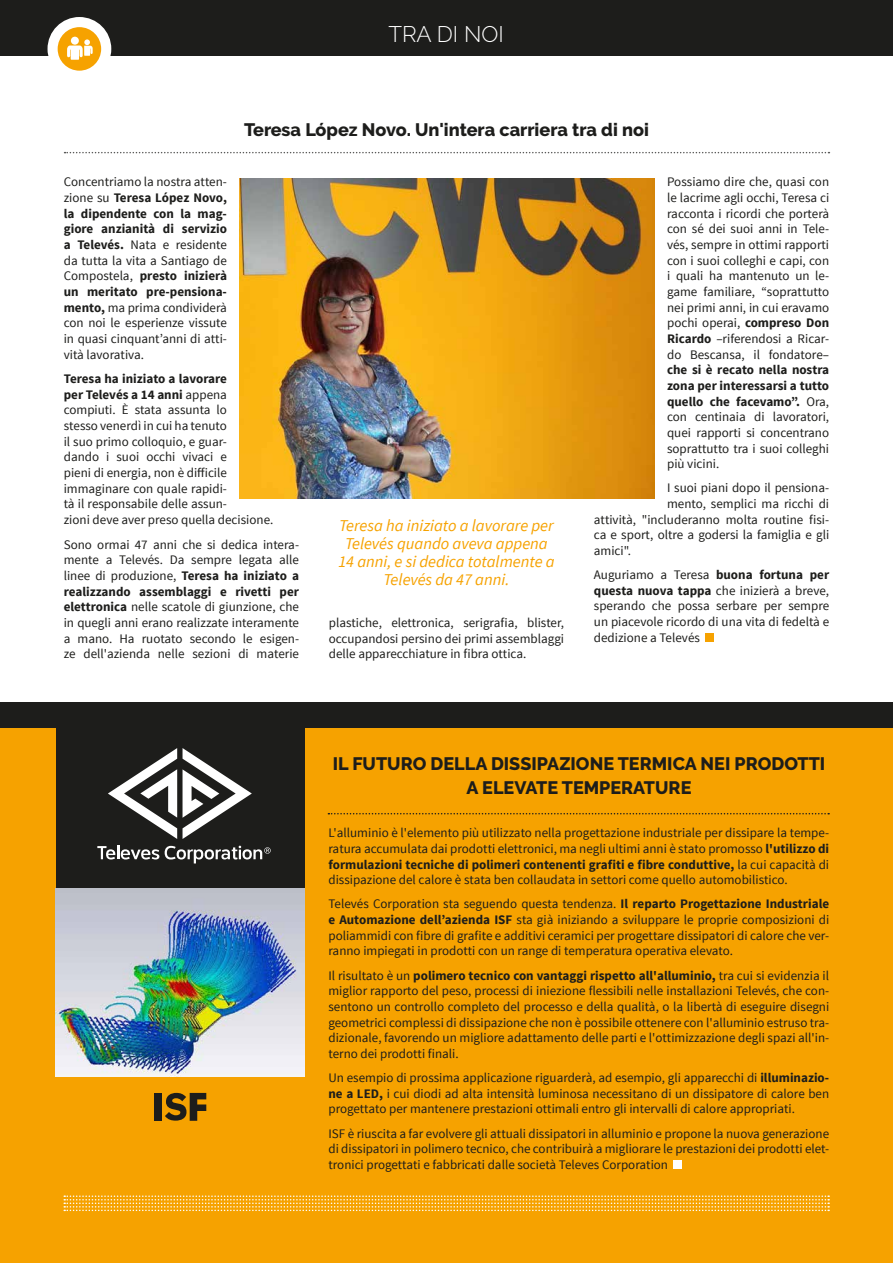
<style>
.page{position:relative;width:893px;height:1263px;background:#fff}
.page>*{position:absolute;margin:0;border:0;box-sizing:border-box;transform-origin:0 0}
.t1{font:300 22.5px "Raleway";color:#fff}
.t2{font:800 18px/24px "Raleway";color:#1d1d1b;text-align:center}
.t3{font:italic 16.5px/18px "Source Sans Pro";color:#f6a200;text-align:center}
.t4{font:13.05px/15.6px "Source Sans Pro";color:#1d1d1b;text-align:justify}
.s1{font-weight:700}
</style>
<div class="page">
<div style="left:0;top:723px;width:893px;height:540px;background:#f6a200"></div>
<svg style="left:328px;top:813px;width:501px;height:1px"></svg>
<svg style="left:64px;top:1195px;width:765px;height:16px"></svg>
<div style="left:0;top:0;width:893px;height:56px;background:#1d1d1b"></div>
<div style="left:0;top:702px;width:893px;height:26px;background:#1d1d1b"></div>
<div style="left:56px;top:723px;width:249px;height:166px;background:#1d1d1b"></div>
<hr style="left:892px;top:0;width:1px;height:56px;background:#f6a200">
<div style="left:48px;top:17px;width:63px;height:64px;background:#fff;border-radius:50%"></div>
<svg style="left:56px;top:26px;width:47px;height:46px"></svg>
<div style="left:55px;top:24px;width:49px;height:50px;border:3px solid #fff;border-radius:50%"></div>
<div style="left:71px;top:37px;width:8px;height:8px;background:#fff;border-radius:50%"></div>
<svg style="left:67px;top:39px;width:26px;height:21px"></svg>
<svg style="left:65px;top:152px;width:764px;height:1px"></svg>
<img style="left:56px;top:888px;width:249px;height:188px">
<svg style="left:108px;top:748px;width:69px;height:91px"></svg>
<svg style="left:183px;top:748px;width:69px;height:91px"></svg>
<svg style="left:97px;top:845px;width:62px;height:14px"></svg>
<svg style="left:165px;top:846px;width:106px;height:17px"></svg>
<div style="left:154px;top:1093px;width:8px;height:28px;background:#1d1d1b"></div>
<svg style="left:165px;top:1093px;width:41px;height:28px"></svg>
<div style="left:705px;top:633px;width:9px;height:9px;background:#f6a200"></div>
<div style="left:673px;top:1160px;width:9px;height:9px;background:#fff"></div>
<img style="left:240px;top:179px;width:414px;height:320px">
<h1 class="t1" style="left:389px;top:21px;width:117px">TRA DI NOI</h1>
<h2 class="t2" style="left:244px;top:118px;width:406px">Teresa López Novo. Un'intera carriera tra di noi</h2>
<p class="t4" style="left:64px;top:174px;width:165px">Concentriamo la nostra atten&shy;zione su <span class="s1">Teresa López Novo, la dipendente con la mag&shy;giore anzianità di servizio a Televés.</span> Nata e residente da tutta la vita a Santiago de Compostela, <span class="s1">presto inizierà un meritato pre-pensiona&shy;mento,</span> ma prima condividerà con noi le esperienze vissute in quasi cinquant’anni di atti&shy;vità lavorativa.</p>
<p class="t4" style="left:64px;top:371px;width:211px;text-align:left"><span class="s1">Teresa ha iniziato a lavorare<br>per Televés a 14 anni</span> appena compiuti. È stata assunta lo<br>stesso venerdì in cui ha tenuto<br>il suo primo colloquio, e guar-<br>dando i suoi occhi vivaci e<br>pieni di energia, non è difficile immaginare con quale rapidi-<br>tà il responsabile delle assun-<br>zioni deve aver preso quella decisione.</p>
<p class="t4" style="left:64px;top:537px;width:237px">Sono ormai 47 anni che si dedica intera&shy;mente a Televés. Da sempre legata alle linee di produzione, <span class="s1">Teresa ha iniziato a realizzando assemblaggi e rivetti per elettronica</span> nelle scatole di giunzione, che in quegli anni erano realizzate interamente a mano. Ha ruotato secondo le esigen&shy;ze dell'azienda nelle sezioni di materie</p>
<p class="t3" style="left:338px;top:516px;width:218px">Teresa ha iniziato a lavorare per<br>Televés quando aveva appena<br>14 anni, e si dedica totalmente a<br>Televés da 47 anni.</p>
<p class="t4" style="left:329px;top:615px;width:237px">plastiche, elettronica, serigrafia, blister, occupandosi persino dei primi assemblaggi delle apparecchiature in fibra ottica.</p>
<p class="t4" style="left:667px;top:174px;width:164px">Possiamo dire che, quasi con le lacrime agli occhi, Teresa ci racconta i ricordi che porterà con sé dei suoi anni in Tele&shy;vés, sempre in ottimi rapporti con i suoi colleghi e capi, con i quali ha mantenuto un le&shy;game familiare, “soprattutto nei primi anni, in cui eravamo pochi operai, <span class="s1">compreso Don Ricardo</span> –riferendosi a Ricar&shy;do Bescansa, il fondatore–</p>
<p class="t4" style="left:667px;top:362px;width:164px"><span class="s1">che si è recato nella nostra zona per interessarsi a tutto quello che facevamo”.</span> Ora, con centinaia di lavoratori, quei rapporti si concentrano soprattutto tra i suoi colleghi più vicini.</p>
<p class="t4" style="left:667px;top:480px;width:164px">I suoi piani dopo il pensiona-</p>
<p class="t4" style="left:667px;top:496px;width:164px">mento, semplici ma ricchi di</p>
<p class="t4" style="left:594px;top:512px;width:237px">attività, "includeranno molta routine fisi-</p>
<p class="t4" style="left:594px;top:527px;width:237px">ca e sport, oltre a godersi la famiglia e gli</p>
<p class="t4" style="left:594px;top:543px;width:39px">amici".</p>
<p class="t4" style="left:594px;top:567px;width:237px">Auguriamo a Teresa <span class="s1">buona fortuna per questa nuova tappa</span> che inizierà a breve, sperando che possa serbare per sempre un piacevole ricordo di una vita di fedeltà e dedizione a Televés</p>
<h2 class="t2" style="left:333px;top:752px;width:494px">IL FUTURO DELLA DISSIPAZIONE TERMICA NEI PRODOTTI<br>A ELEVATE TEMPERATURE</h2>
<p class="t4" style="left:328px;top:825px;width:502px">L'alluminio è l'elemento più utilizzato nella progettazione industriale per dissipare la tempe&shy;ratura accumulata dai prodotti elettronici, ma negli ultimi anni è stato promosso <span class="s1">l'utilizzo di formulazioni tecniche di polimeri contenenti grafiti e fibre conduttive,</span> la cui capacità di dissipazione del calore è stata ben collaudata in settori come quello automobilistico.</p>
<p class="t4" style="left:328px;top:896px;width:502px">Televés Corporation sta seguendo questa tendenza. <span class="s1">Il reparto Progettazione Industriale e Automazione dell’azienda ISF</span> sta già iniziando a sviluppare le proprie composizioni di poliammidi con fibre di grafite e additivi ceramici per progettare dissipatori di calore che ver&shy;ranno impiegati in prodotti con un range di temperatura operativa elevato.</p>
<p class="t4" style="left:328px;top:968px;width:502px">Il risultato è un <span class="s1">polimero tecnico con vantaggi rispetto all'alluminio,</span> tra cui si evidenzia il miglior rapporto del peso, processi di iniezione flessibili nelle installazioni Televés, che con&shy;sentono un controllo completo del processo e della qualità, o la libertà di eseguire disegni geometrici complessi di dissipazione che non è possibile ottenere con l'alluminio estruso tra&shy;dizionale, favorendo un migliore adattamento delle parti e l'ottimizzazione degli spazi all'in&shy;terno dei prodotti finali.</p>
<p class="t4" style="left:328px;top:1070px;width:502px">Un esempio di prossima applicazione riguarderà, ad esempio, gli apparecchi di <span class="s1">illuminazio&shy;ne a LED,</span> i cui diodi ad alta intensità luminosa necessitano di un dissipatore di calore ben progettato per mantenere prestazioni ottimali entro gli intervalli di calore appropriati.</p>
<p class="t4" style="left:328px;top:1126px;width:502px">ISF è riuscita a far evolvere gli attuali dissipatori in alluminio e propone la nuova generazione di dissipatori in polimero tecnico, che contribuirà a migliorare le prestazioni dei prodotti elet&shy;tronici progettati e fabbricati dalle società Televes Corporation</p>
</div>
